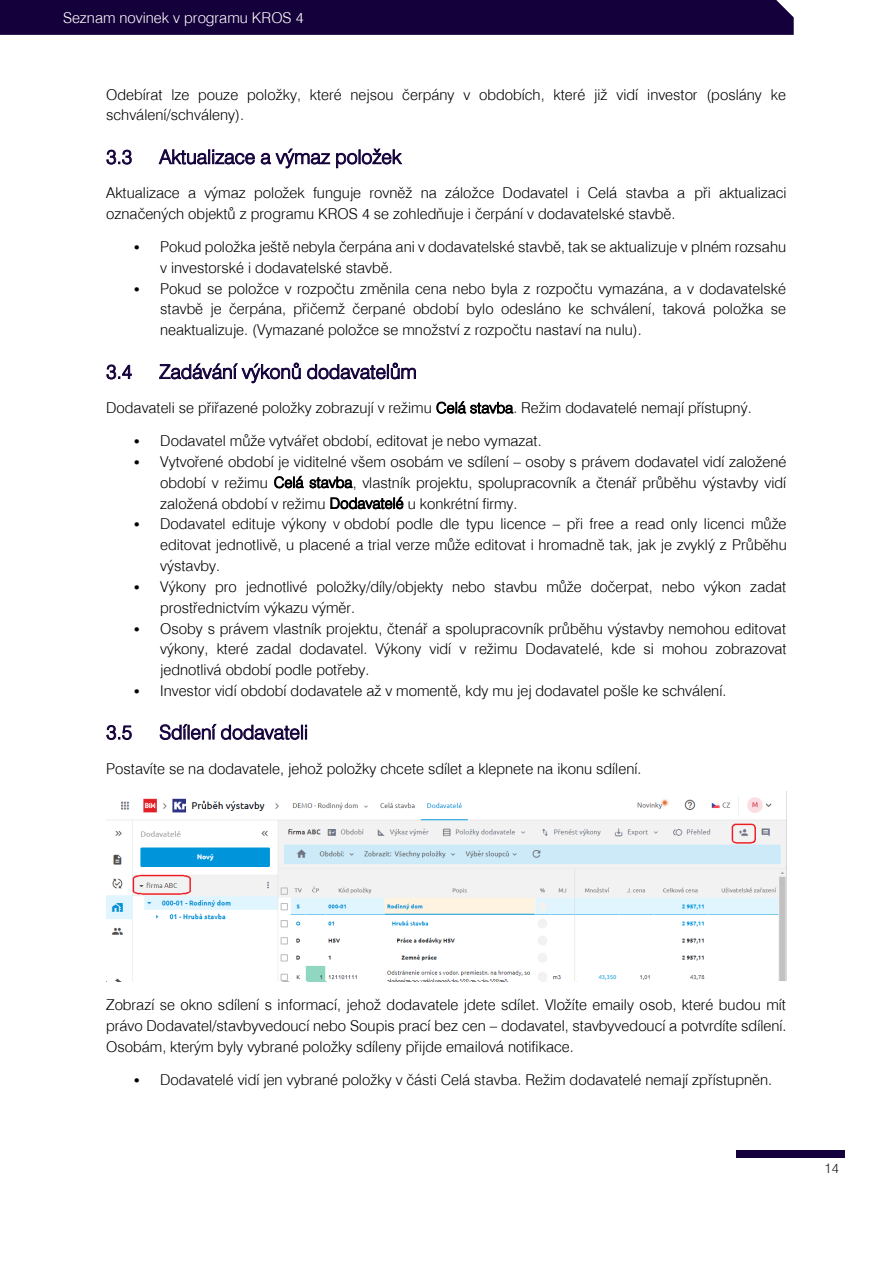
<style>
.page{position:relative;width:893px;height:1263px;background:#fff}
.page>*{position:absolute;margin:0;border:0;box-sizing:border-box;transform-origin:0 0}
.t1{font:300 19.5px "Swiss 721 TL";color:#14003b}
.t2{font:300 15px/20.9px "Swiss 721 TL";color:#000;text-align:justify}
.t3{font:300 15px "Swiss 721 TL";color:#fff}
.t4{font:300 13.5px "Swiss 721 TL";color:#231f20}
.s1{font-family:"Calibri"}
</style>
<div class="page">
<div style="left:736px;top:1150px;width:108px;height:7px;background:#14003b"></div>
<div style="left:0;top:0;width:794px;height:35px;background:#14003b"></div>
<img style="left:106px;top:791px;width:681px;height:190px">
<p class="t3" style="left:63px;top:8px;width:242px">Seznam novinek v programu KROS 4</p>
<p class="t2" style="left:106px;top:83px;width:681px">Odebírat lze pouze položky, které nejsou čerpány v obdobích, které již vidí investor (poslány ke schválení/schváleny).</p>
<p class="t1" style="left:106px;top:144px;width:27px">3.3</p>
<p class="t1" style="left:159px;top:144px;width:243px">Aktualizace a výmaz položek</p>
<p class="t2" style="left:106px;top:182px;width:682px">Aktualizace a výmaz položek funguje rovněž na záložce Dodavatel i Celá stavba a při aktualizaci označených objektů z programu KROS 4 se zohledňuje i čerpání v dodavatelské stavbě.</p>
<p class="t2" style="left:160px;top:236px;width:627px;text-indent:-27px"><span class="s1">•</span> Pokud položka ještě nebyla čerpána ani v dodavatelské stavbě, tak se aktualizuje v plném rozsahu v investorské i dodavatelské stavbě.</p>
<p class="t2" style="left:160px;top:277px;width:627px;text-indent:-27px"><span class="s1">•</span> Pokud se položce v rozpočtu změnila cena nebo byla z rozpočtu vymazána, a v dodavatelské stavbě je čerpána, přičemž čerpané období bylo odesláno ke schválení, taková položka se neaktualizuje. (Vymazané položce se množství z rozpočtu nastaví na nulu).</p>
<p class="t1" style="left:106px;top:359px;width:27px">3.4</p>
<p class="t1" style="left:159px;top:359px;width:259px">Zadávání výkonů dodavatelům</p>
<p class="t2" style="left:106px;top:397px;width:647px">Dodavateli se přiřazené položky zobrazují v režimu Celá stavba. Režim dodavatelé nemají přístupný.</p>
<p class="t2" style="left:133px;top:430px;width:410px"><span class="s1">•</span> Dodavatel může vytvářet období, editovat je nebo vymazat.</p>
<p class="t2" style="left:160px;top:451px;width:628px;text-indent:-27px"><span class="s1">•</span> Vytvořené období je viditelné všem osobám ve sdílení – osoby s právem dodavatel vidí založené období v režimu Celá stavba, vlastník projektu, spolupracovník a čtenář průběhu výstavby vidí založená období v režimu Dodavatelé u konkrétní firmy.</p>
<p class="t2" style="left:160px;top:513px;width:628px;text-indent:-27px"><span class="s1">•</span> Dodavatel edituje výkony v období podle dle typu licence – při free a read only licenci může editovat jednotlivě, u placené a trial verze může editovat i hromadně tak, jak je zvyklý z Průběhu výstavby.</p>
<p class="t2" style="left:160px;top:576px;width:627px;text-indent:-27px"><span class="s1">•</span> Výkony pro jednotlivé položky/díly/objekty nebo stavbu může dočerpat, nebo výkon zadat prostřednictvím výkazu výměr.</p>
<p class="t2" style="left:160px;top:617px;width:628px;text-indent:-27px"><span class="s1">•</span> Osoby s právem vlastník projektu, čtenář a spolupracovník průběhu výstavby nemohou editovat výkony, které zadal dodavatel. Výkony vidí v režimu Dodavatelé, kde si mohou zobrazovat jednotlivá období podle potřeby.</p>
<p class="t2" style="left:133px;top:679px;width:595px"><span class="s1">•</span> Investor vidí období dodavatele až v momentě, kdy mu jej dodavatel pošle ke schválení.</p>
<p class="t1" style="left:106px;top:719px;width:27px">3.5</p>
<p class="t1" style="left:159px;top:719px;width:150px">Sdílení dodavateli</p>
<p class="t2" style="left:106px;top:757px;width:537px">Postavíte se na dodavatele, jehož položky chcete sdílet a klepnete na ikonu sdílení.</p>
<p class="t2" style="left:106px;top:994px;width:682px">Zobrazí se okno sdílení s informací, jehož dodavatele jdete sdílet. Vložíte emaily osob, které budou mít právo Dodavatel/stavbyvedoucí nebo Soupis prací bez cen – dodavatel, stavbyvedoucí a potvrdíte sdílení.<br>Osobám, kterým byly vybrané položky sdíleny přijde emailová notifikace.</p>
<p class="t2" style="left:133px;top:1068px;width:640px"><span class="s1">•</span> Dodavatelé vidí jen vybrané položky v části Celá stavba. Režim dodavatelé nemají zpřístupněn.</p>
<p class="t4" style="left:825px;top:1160px;width:16px">14</p>
</div>
